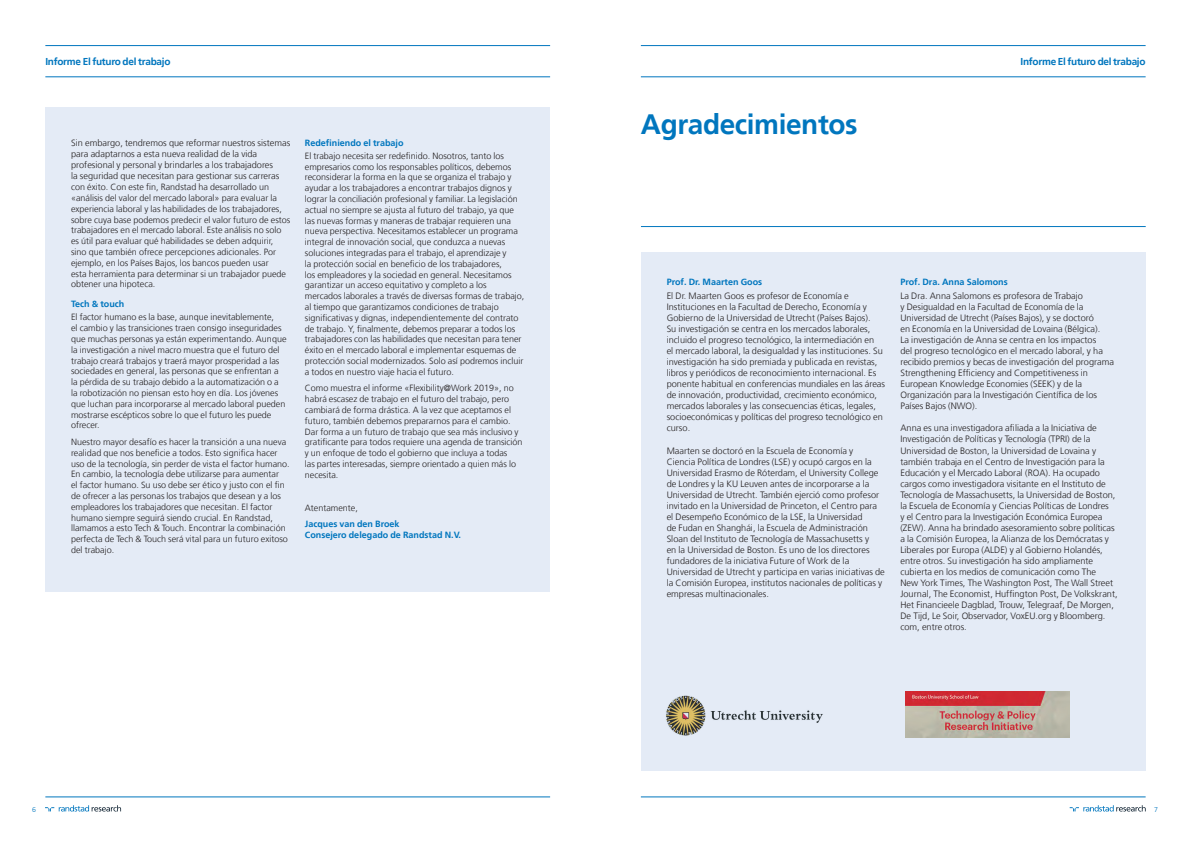
<style>
.page{position:relative;width:1191px;height:842px;background:#fff}
.page>*{position:absolute;margin:0;border:0;box-sizing:border-box;transform-origin:0 0}
.titulo_28_32{font:700 28px "Frutiger";letter-spacing:-.015em;color:#0076be}
.t1{font:700 10px "Frutiger";letter-spacing:-.025em;color:#0076be}
.Texto_corrido{font:300 9.2px/11px "Frutiger";color:#231f20}
.Texto_corrido-2{font:300 9px/10.8px "Frutiger";color:#231f20}
.Titulares_del_texto{font:700 9px "Frutiger";color:#0076be}
.t2{font:300 7px "Frutiger";color:#0076be}
</style>
<div class="page">
<svg style="left:45px;top:805px;width:76px;height:6px"></svg>
<hr style="left:45px;top:45px;width:505px;height:1px;background:#0076be">
<hr style="left:641px;top:45px;width:504px;height:1px;background:#0076be">
<hr style="left:45px;top:76px;width:505px;height:1px;background:#0076be">
<hr style="left:641px;top:76px;width:504px;height:1px;background:#0076be">
<hr style="left:45px;top:796px;width:505px;height:1px;background:#0076be">
<hr style="left:641px;top:796px;width:504px;height:1px;background:#0076be">
<svg style="left:1069px;top:805px;width:76px;height:6px"></svg>
<div style="left:641px;top:252px;width:504px;height:518px;background:#e4ebf6"></div>
<hr style="left:641px;top:226px;width:504px;height:1px;background:#0076be">
<img style="left:666px;top:695px;width:157px;height:41px">
<img style="left:905px;top:692px;width:164px;height:45px">
<div style="left:45px;top:108px;width:505px;height:483px;background:#e4ebf6"></div>
<p class="t1" style="left:45px;top:57px;width:127px">Informe El futuro del trabajo</p>
<p class="t1" style="left:1020px;top:57px;width:127px">Informe El futuro del trabajo</p>
<p class="Texto_corrido" style="left:71px;top:138px;width:221px">Sin embargo, tendremos que reformar nuestros sistemas para adaptarnos a esta nueva realidad de la vida profesional y personal y brindarles a los trabajadores<br>la seguridad que necesitan para gestionar sus carreras</p>
<p class="Texto_corrido-2" style="left:71px;top:182px;width:221px">con éxito. Con este fin, Randstad ha desarrollado un «análisis del valor del mercado laboral» para evaluar la experiencia laboral y las habilidades de los trabajadores, sobre cuya base podemos predecir el valor futuro de estos trabajadores en el mercado laboral. Este análisis no solo es útil para evaluar qué habilidades se deben adquirir, sino que también ofrece percepciones adicionales. Por ejemplo, en los Países Bajos, los bancos pueden usar<br>esta herramienta para determinar si un trabajador puede obtener una hipoteca.</p>
<p class="Titulares_del_texto" style="left:71px;top:300px;width:55px">Tech &amp; touch</p>
<p class="Texto_corrido-2" style="left:71px;top:312px;width:217px">El factor humano es la base, aunque inevitablemente,<br>el cambio y las transiciones traen consigo inseguridades que muchas personas ya están experimentando. Aunque la investigación a nivel macro muestra que el futuro del trabajo creará trabajos y traerá mayor prosperidad a las sociedades en general, las personas que se enfrentan a la pérdida de su trabajo debido a la automatización o a la robotización no piensan esto hoy en día. Los jóvenes que luchan para incorporarse al mercado laboral pueden mostrarse escépticos sobre lo que el futuro les puede ofrecer.</p>
<p class="Texto_corrido-2" style="left:71px;top:437px;width:220px">Nuestro mayor desafío es hacer la transición a una nueva realidad que nos beneficie a todos. Esto significa hacer uso de la tecnología, sin perder de vista el factor humano.<br>En cambio, la tecnología debe utilizarse para aumentar<br>el factor humano. Su uso debe ser ético y justo con el fin de ofrecer a las personas los trabajos que desean y a los empleadores los trabajadores que necesitan. El factor humano siempre seguirá siendo crucial. En Randstad, llamamos a esto Tech &amp; Touch. Encontrar la combinación perfecta de Tech &amp; Touch será vital para un futuro exitoso del trabajo.</p>
<p class="Titulares_del_texto" style="left:305px;top:139px;width:100px">Redefiniendo el trabajo</p>
<p class="Texto_corrido-2" style="left:305px;top:151px;width:221px">El trabajo necesita ser redefinido. Nosotros, tanto los empresarios como los responsables políticos, debemos reconsiderar la forma en la que se organiza el trabajo y ayudar a los trabajadores a encontrar trabajos dignos y lograr la conciliación profesional y familiar. La legislación actual no siempre se ajusta al futuro del trabajo, ya que las nuevas formas y maneras de trabajar requieren una nueva perspectiva. Necesitamos establecer un programa integral de innovación social, que conduzca a nuevas soluciones integradas para el trabajo, el aprendizaje y<br>la protección social en beneficio de los trabajadores,<br>los empleadores y la sociedad en general. Necesitamos garantizar un acceso equitativo y completo a los mercados laborales a través de diversas formas de trabajo, al tiempo que garantizamos condiciones de trabajo significativas y dignas, independientemente del contrato de trabajo. Y, finalmente, debemos preparar a todos los trabajadores con las habilidades que necesitan para tener éxito en el mercado laboral e implementar esquemas de protección social modernizados. Solo así podremos incluir a todos en nuestro viaje hacia el futuro.</p>
<p class="Texto_corrido-2" style="left:305px;top:383px;width:219px">Como muestra el informe «Flexibility@Work 2019», no habrá escasez de trabajo en el futuro del trabajo, pero cambiará de forma drástica. A la vez que aceptamos el futuro, también debemos prepararnos para el cambio.<br>Dar forma a un futuro de trabajo que sea más inclusivo y gratificante para todos requiere una agenda de transición y un enfoque de todo el gobierno que incluya a todas<br>las partes interesadas, siempre orientado a quien más lo necesita.</p>
<p class="Texto_corrido-2" style="left:305px;top:503px;width:55px">Atentamente,</p>
<p class="Titulares_del_texto" style="left:305px;top:520px;width:96px">Jacques van den Broek</p>
<p class="Titulares_del_texto" style="left:305px;top:531px;width:158px">Consejero delegado de Randstad N.V.</p>
<p class="titulo_28_32" style="left:641px;top:112px;width:218px">Agradecimientos</p>
<p class="Titulares_del_texto" style="left:666px;top:278px;width:97px">Prof. Dr. Maarten Goos</p>
<p class="Texto_corrido" style="left:666px;top:291px;width:220px">El Dr. Maarten Goos es profesor de Economía e Instituciones en la Facultad de Derecho, Economía y Gobierno de la Universidad de Utrecht (Países Bajos).<br>Su investigación se centra en los mercados laborales, incluido el progreso tecnológico, la intermediación en<br>el mercado laboral, la desigualdad y las instituciones. Su investigación ha sido premiada y publicada en revistas, libros y periódicos de reconocimiento internacional. Es ponente habitual en conferencias mundiales en las áreas de innovación, productividad, crecimiento económico, mercados laborales y las consecuencias éticas, legales, socioeconómicas y políticas del progreso tecnológico en curso.</p>
<p class="Texto_corrido" style="left:666px;top:445px;width:220px">Maarten se doctoró en la Escuela de Economía y<br>Ciencia Política de Londres (LSE) y ocupó cargos en la Universidad Erasmo de Róterdam, el University College de Londres y la KU Leuven antes de incorporarse a la Universidad de Utrecht. También ejerció como profesor invitado en la Universidad de Princeton, el Centro para el Desempeño Económico de la LSE, la Universidad<br>de Fudan en Shanghái, la Escuela de Administración Sloan del Instituto de Tecnología de Massachusetts y<br>en la Universidad de Boston. Es uno de los directores fundadores de la iniciativa Future of Work de la Universidad de Utrecht y participa en varias iniciativas de la Comisión Europea, institutos nacionales de políticas y empresas multinacionales.</p>
<p class="Titulares_del_texto" style="left:900px;top:278px;width:109px">Prof. Dra. Anna Salomons</p>
<p class="Texto_corrido" style="left:900px;top:291px;width:215px">La Dra. Anna Salomons es profesora de Trabajo<br>y Desigualdad en la Facultad de Economía de la Universidad de Utrecht (Países Bajos), y se doctoró<br>en Economía en la Universidad de Lovaina (Bélgica).<br>La investigación de Anna se centra en los impactos<br>del progreso tecnológico en el mercado laboral, y ha recibido premios y becas de investigación del programa Strengthening Efficiency and Competitiveness in European Knowledge Economies (SEEK) y de la Organización para la Investigación Científica de los Países Bajos (NWO).</p>
<p class="Texto_corrido" style="left:900px;top:423px;width:219px">Anna es una investigadora afiliada a la Iniciativa de Investigación de Políticas y Tecnología (TPRI) de la Universidad de Boston, la Universidad de Lovaina y también trabaja en el Centro de Investigación para la Educación y el Mercado Laboral (ROA). Ha ocupado cargos como investigadora visitante en el Instituto de Tecnología de Massachusetts, la Universidad de Boston, la Escuela de Economía y Ciencias Políticas de Londres<br>y el Centro para la Investigación Económica Europea (ZEW). Anna ha brindado asesoramiento sobre políticas a la Comisión Europea, la Alianza de los Demócratas y Liberales por Europa (ALDE) y al Gobierno Holandés, entre otros. Su investigación ha sido ampliamente cubierta en los medios de comunicación como The<br>New York Times, The Washington Post, The Wall Street Journal, The Economist, Huffington Post, De Volkskrant, Het Financieele Dagblad, Trouw, Telegraaf, De Morgen, De Tijd, Le Soir, Observador, VoxEU.org y Bloomberg. com, entre otros.</p>
<p class="t2" style="left:32px;top:806px;width:5px">6</p>
<p class="t2" style="left:1154px;top:806px;width:5px">7</p>
</div>
